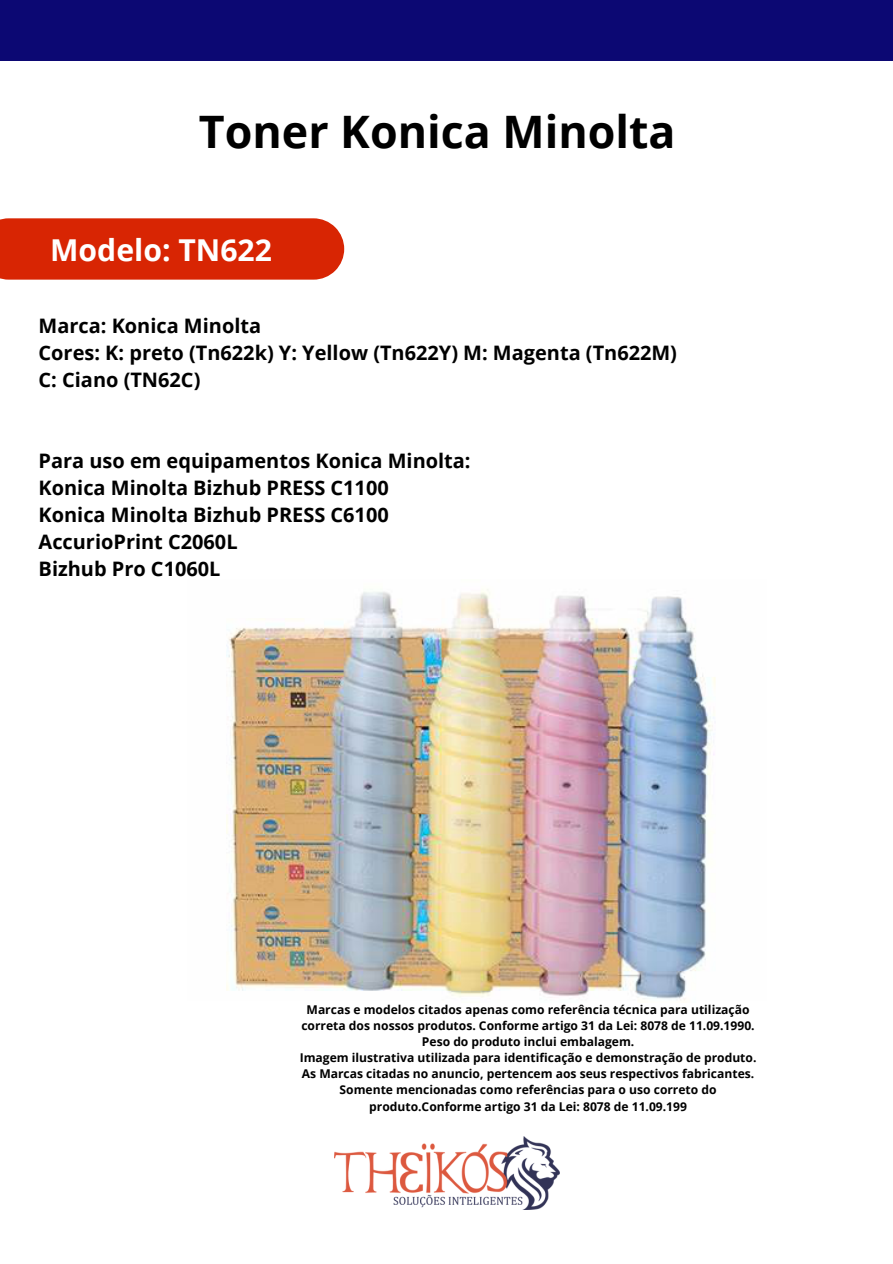
<style>
.page{position:relative;width:893px;height:1264px;background:#fff}
.page>*{position:absolute;margin:0;border:0;box-sizing:border-box;transform-origin:0 0}
.t1{font:700 44.7px "Open Sans";color:#000}
.t2{font:700 30.15px "Open Sans";color:#fff}
.t3{font:700 19.95px "Open Sans";color:#000}
.t4{font:700 12.15px/16.2px "Open Sans";color:#000;text-align:center}
</style>
<div class="page">
<div style="left:0;top:0;width:892px;height:61px;background:#0c0873"></div>
<img style="left:334px;top:1136px;width:225px;height:73px">
<div style="left:0;top:218px;width:344px;height:61px;background:#d82503"></div>
<img style="left:226px;top:589px;width:490px;height:412px">
<p class="t1" style="left:199px;top:100px;width:478px">Toner Konica Minolta</p>
<p class="t2" style="left:50px;top:228px;width:223px">Modelo: TN622</p>
<p class="t3" style="left:39px;top:311px;width:224px">Marca: Konica Minolta</p>
<p class="t3" style="left:39px;top:338px;width:640px">Cores: K: preto (Tn622k) Y: Yellow (Tn622Y) M: Magenta (Tn622M)</p>
<p class="t3" style="left:39px;top:365px;width:163px">C: Ciano (TN62C)</p>
<p class="t3" style="left:39px;top:446px;width:433px">Para uso em equipamentos Konica Minolta:</p>
<p class="t3" style="left:39px;top:473px;width:351px">Konica Minolta Bizhub PRESS C1100</p>
<p class="t3" style="left:39px;top:500px;width:351px">Konica Minolta Bizhub PRESS C6100</p>
<p class="t3" style="left:39px;top:527px;width:200px">AccurioPrint C2060L</p>
<p class="t3" style="left:39px;top:554px;width:183px">Bizhub Pro C1060L</p>
<p class="t4" style="left:301px;top:1000px;width:454px">Marcas e modelos citados apenas como referência técnica para utilização correta dos nossos produtos. Conforme artigo 31 da Lei: 8078 de 11.09.1990.</p>
<p class="t4" style="left:422px;top:1033px;width:214px">Peso do produto inclui embalagem.</p>
<p class="t4" style="left:299px;top:1049px;width:458px">Imagem ilustrativa utilizada para identificação e demonstração de produto.</p>
<p class="t4" style="left:302px;top:1065px;width:454px">As Marcas citadas no anuncio, pertencem aos seus respectivos fabricantes.</p>
<p class="t4" style="left:339px;top:1081px;width:378px">Somente mencionadas como referências para o uso correto do produto.Conforme artigo 31 da Lei: 8078 de 11.09.199</p>
</div>
